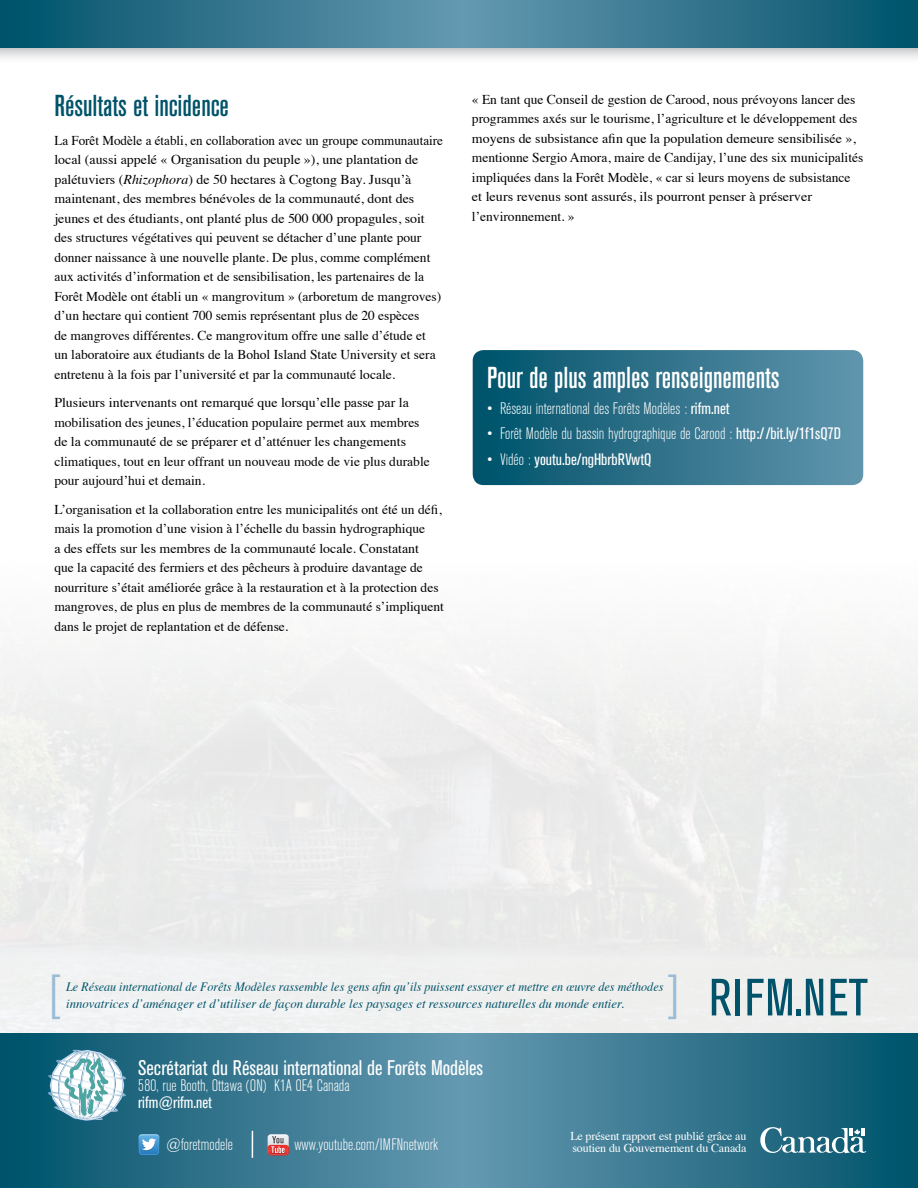
<style>
.page{position:relative;width:918px;height:1188px;background:#fff}
.page>*{position:absolute;margin:0;border:0;box-sizing:border-box;transform-origin:0 0}
.t1{font:condensed 51.9px "Akzidenz Grotesk BE";letter-spacing:.02em;color:#00536a}
.t2{font:300 condensed 49.65px "Helvetica Neue";color:#99bbd5}
.t3{font:500 condensed 30px "Akzidenz Grotesk BE";color:#fff}
.t4{font:500 condensed 30px "Akzidenz Grotesk BE";color:#00536a}
.t5{font:condensed 21px "Akzidenz Grotesk BE";color:#fff}
.t6{font:300 condensed 16.5px "Akzidenz Grotesk BE";color:#fff}
.t7{font:condensed 16.5px "Akzidenz Grotesk BE";color:#fff}
.t8{font:13.5px/19.5px "Times";color:#000}
.t9{font:italic 12.75px/16.5px "Times";color:#00536a;scale:.95 1}
.t10{font:12px/12px "Times";letter-spacing:-.01em;color:#fff}
.s1{font-style:italic}
.s2{font-weight:400}
.s3{font-weight:300}
</style>
<div class="page">
<svg style="left:0;top:48px;width:918px;height:10px;background:#dedfe0"></svg>
<svg style="left:0;top:0;width:918px;height:48px;background:#32758d"></svg>
<svg style="left:0;top:1033px;width:918px;height:155px;background:#34768e"></svg>
<svg style="left:473px;top:350px;width:390px;height:135px;background:#2f738b"></svg>
<svg style="left:48px;top:1050px;width:79px;height:71px"></svg>
<svg style="left:760px;top:1127px;width:106px;height:26px"></svg>
<svg style="left:267px;top:1134px;width:22px;height:22px"></svg>
<svg style="left:138px;top:1134px;width:22px;height:21px"></svg>
<svg style="left:252px;top:1131px;width:1px;height:27px"></svg>
<h3 class="t4" style="left:54px;top:89px;width:176px">Résultats et incidence</h3>
<p class="t8" style="left:54px;top:129px;width:390px">La Forêt Modèle a établi, en collaboration avec un groupe communautaire local (aussi appelé « Organisation du peuple »), une plantation de palétuviers (<span class="s1">Rhizophora</span>) de 50 hectares à Cogtong Bay. Jusqu’à maintenant, des membres bénévoles de la communauté, dont des jeunes et des étudiants, ont planté plus de 500 000 propagules, soit des structures végétatives qui peuvent se détacher d’une plante pour donner naissance à une nouvelle plante. De plus, comme complément aux activités d’information et de sensibilisation, les partenaires de la Forêt Modèle ont établi un « mangrovitum » (arboretum de mangroves) d’un hectare qui contient 700 semis représentant plus de 20 espèces<br>de mangroves différentes. Ce mangrovitum offre une salle d’étude et<br>un laboratoire aux étudiants de la Bohol Island State University et sera entretenu à la fois par l’université et par la communauté locale.</p>
<p class="t8" style="left:54px;top:392px;width:377px">Plusieurs intervenants ont remarqué que lorsqu’elle passe par la mobilisation des jeunes, l’éducation populaire permet aux membres de la communauté de se préparer et d’atténuer les changements climatiques, tout en leur offrant un nouveau mode de vie plus durable pour aujourd’hui et demain.</p>
<p class="t8" style="left:54px;top:498px;width:391px">L’organisation et la collaboration entre les municipalités ont été un défi, mais la promotion d’une vision à l’échelle du bassin hydrographique<br>a des effets sur les membres de la communauté locale. Constatant<br>que la capacité des fermiers et des pêcheurs à produire davantage de nourriture s’était améliorée grâce à la restauration et à la protection des mangroves, de plus en plus de membres de la communauté s’impliquent dans le projet de replantation et de défense.</p>
<p class="t8" style="left:472px;top:88px;width:393px">« En tant que Conseil de gestion de Carood, nous prévoyons lancer des programmes axés sur le tourisme, l’agriculture et le développement des moyens de subsistance afin que la population demeure sensibilisée », mentionne Sergio Amora, maire de Candijay, l’une des six municipalités impliquées dans la Forêt Modèle, « car si leurs moyens de subsistance et leurs revenus sont assurés, ils pourront penser à préserver l’environnement. »</p>
<h3 class="t3" style="left:487px;top:362px;width:294px">Pour de plus amples renseignements</h3>
<p class="t6" style="left:487px;top:399px;width:244px">• Réseau international des Forêts Modèles : <span class="s2">rifm.net</span></p>
<p class="t6" style="left:487px;top:425px;width:355px">• Forêt Modèle du bassin hydrographique de Carood : <span class="s2">http://bit.ly/1f1sQ7D</span></p>
<p class="t7" style="left:487px;top:450px;width:166px"><span class="s3">• Vidéo :</span> youtu.be/ngHbrbRVwtQ</p>
<h2 class="t2" style="left:48px;top:964px;width:13px">[</h2>
<p class="t9" style="left:66px;top:978px;width:630px">Le Réseau international de Forêts Modèles rassemble les gens afin qu’ils puissent essayer et mettre en œuvre des méthodes innovatrices d’aménager et d’utiliser de façon durable les paysages et ressources naturelles du monde entier.</p>
<h2 class="t2" style="left:668px;top:964px;width:13px">]</h2>
<h3 class="t5" style="left:138px;top:1056px;width:346px">Secrétariat du Réseau international de Forêts Modèles</h3>
<p class="t6" style="left:138px;top:1077px;width:213px">580, rue Booth, Ottawa (ON) K1A 0E4 Canada</p>
<p class="t7" style="left:138px;top:1093px;width:75px">rifm@rifm.net</p>
<h1 class="t1" style="left:709px;top:969px;width:160px">RIFM.NET</h1>
<p class="t6" style="left:166px;top:1135px;width:69px">@foretmodele</p>
<p class="t6" style="left:294px;top:1135px;width:145px">www.youtube.com/IMFNnetwork</p>
<p class="t10" style="left:570px;top:1129px;width:178px">Le présent rapport est publié grâce au soutien du Gouvernement du Canada</p>
</div>
